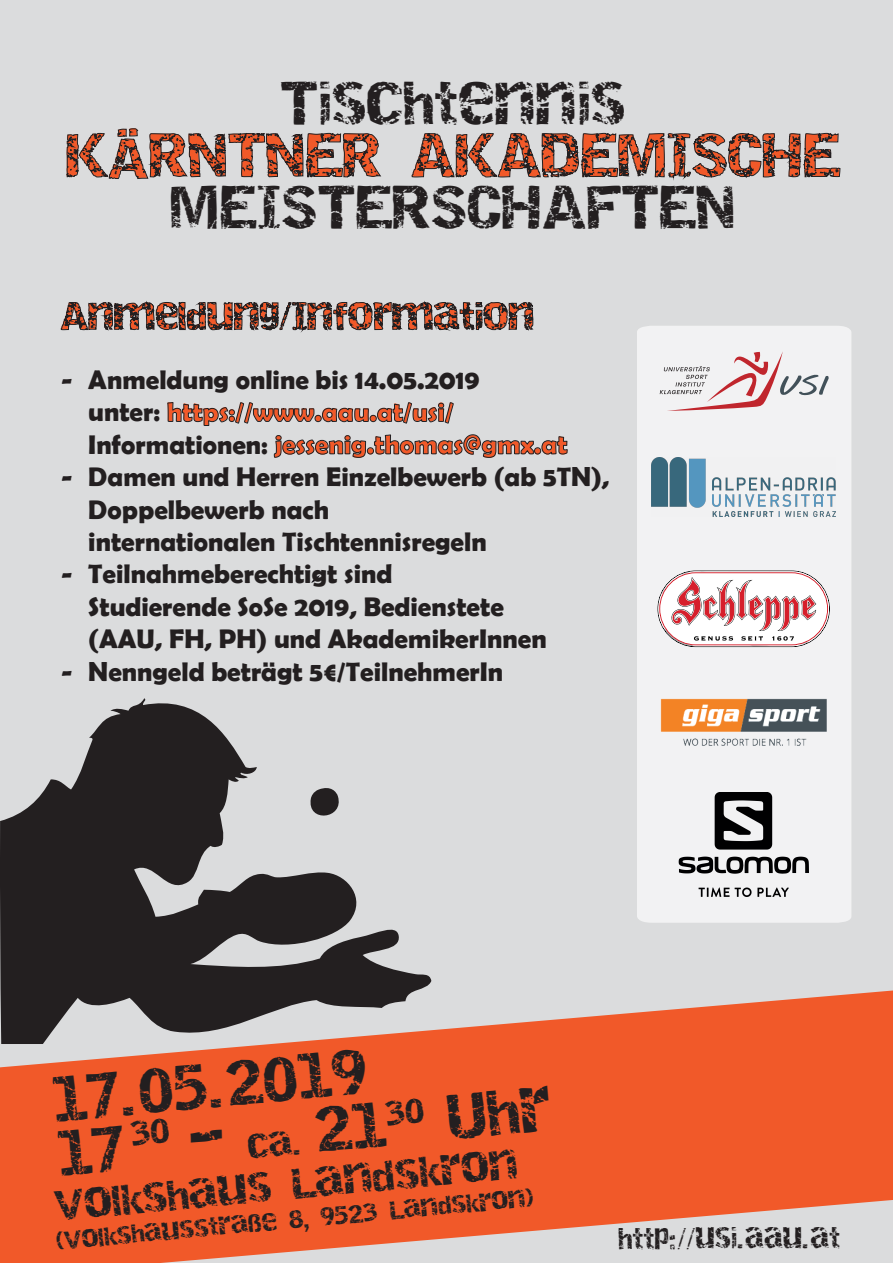
<style>
.page{position:relative;width:893px;height:1263px;background:#dbdcdd}
.page>*{position:absolute;margin:0;border:0;box-sizing:border-box;transform-origin:0 0}
.t1{font:45px/54.5px "Destroy";color:#231f20}
.t2{font:43.05px "Destroy";color:#231f20}
.t3{font:43.05px "Destroy";color:#f15929}
.t4{font:30px "Destroy";color:#231f20}
.t5{font:700 27px/32.4px "Berlin Sans FB Demi";color:#231f20}
.t6{font:27px "Destroy";color:#f15929}
.t7{font:21.3px "Destroy";color:#231f20;scale:.92 1}
.t8{font:18px "Destroy";color:#231f20}
.s1{color:#f15929}
</style>
<div class="page">
<svg style="left:311px;top:575px;width:9px;height:8px"></svg>
<svg style="left:66px;top:128px;width:314px;height:51px"></svg>
<svg style="left:411px;top:132px;width:430px;height:49px"></svg>
<svg style="left:60px;top:301px;width:474px;height:32px"></svg>
<svg style="left:167px;top:402px;width:401px;height:56px"></svg>
<svg style="left:0;top:980px;width:893px;height:283px;fill:#f15929"></svg>
<svg style="left:0;top:698px;width:431px;height:346px;fill:#231f20"></svg>
<div style="left:637px;top:326px;width:214px;height:597px;background:#f2f2f3"></div>
<svg style="left:657px;top:571px;width:173px;height:76px;background:#e7cacc"></svg>
<img style="left:651px;top:458px;width:185px;height:58px">
<img style="left:661px;top:698px;width:165px;height:56px">
<svg style="left:660px;top:351px;width:169px;height:60px;background:#e2d3d5"></svg>
<img style="left:679px;top:792px;width:130px;height:104px">
<div style="left:446px;top:1086px;width:105px;height:54px;background:#f15929"></div>
<svg style="left:130px;top:1118px;width:40px;height:28px"></svg>
<div style="left:190px;top:1098px;width:234px;height:61px;background:#f15929"></div>
<h2 class="t2" style="left:281px;top:77px;width:347px">TISCHTENNIS</h2>
<h2 class="t3" style="left:67px;top:129px;width:776px">KÄRNTNER AKADEMISCHE</h2>
<h2 class="t2" style="left:171px;top:180px;width:567px">MEISTERSCHAFTEN</h2>
<p class="t6" style="left:61px;top:299px;width:475px">ANMELDUNG/INFORMATION</p>
<p class="t5" style="left:88px;top:363px;width:481px;text-indent:-27px">- Anmeldung online bis 14.05.2019<br>unter: <span class="s1">https://www.aau.at/usi/<br></span>Informationen: <span class="s1">jessenig.thomas@gmx.at</span></p>
<p class="t5" style="left:88px;top:460px;width:523px;text-indent:-27px">- Damen und Herren Einzelbewerb (ab 5TN),<br>Doppelbewerb nach<br>internationalen Tischtennisregeln</p>
<p class="t5" style="left:88px;top:557px;width:460px;text-indent:-27px">- Teilnahmeberechtigt sind<br>Studierende SoSe 2019, Bedienstete (AAU, FH, PH) und AkademikerInnen</p>
<p class="t5" style="left:61px;top:655px;width:443px">- Nenngeld beträgt 5€/TeilnehmerIn</p>
<h1 class="t1" style="left:53px;top:1075px;width:317px;rotate:-5deg">17.05.2019<br>17</h1>
<p class="t4" style="left:53px;top:1186px;width:467px;rotate:-5deg">VOLKSHAUS LANDSKRON</p>
<p class="t8" style="left:56px;top:1229px;width:481px;rotate:-5deg">(VOLKSHAUSSTRAßE 8, 9523 LANDSKRON)</p>
<p class="t7" style="left:619px;top:1225px;width:243px">HTTP://USI.AAU.AT</p>
</div>
